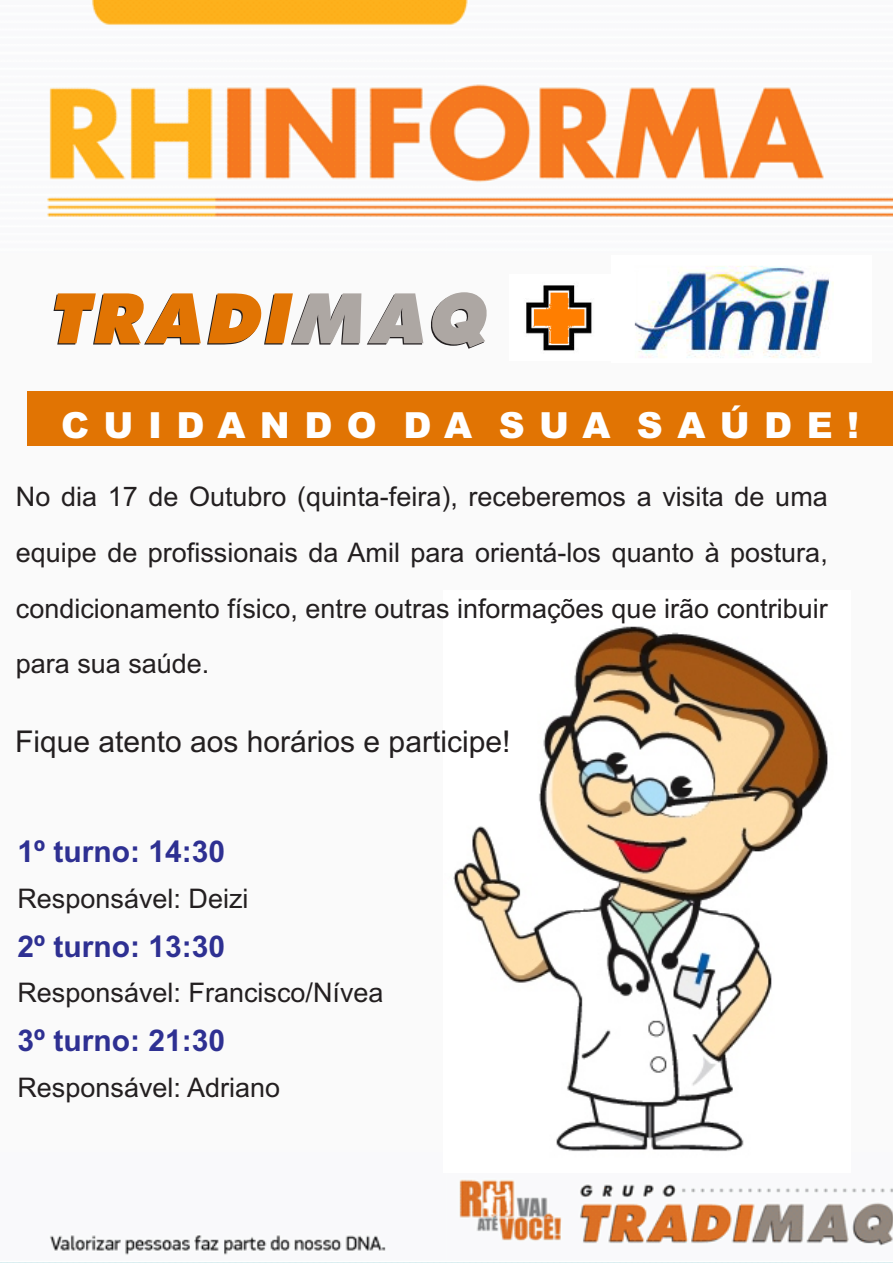
<style>
.page{position:relative;width:893px;height:1263px;background:#fff}
.page>*{position:absolute;margin:0;border:0;box-sizing:border-box;transform-origin:0 0}
.t1{font:900 36px "Arial";letter-spacing:.4em;color:#fff}
.t2{font:700 30px "Arial";color:#2e3092}
.t3{font:30px "Arial";color:#231f20}
.t4{font:27px/55.5px "Arial";color:#231f20;text-align:justify}
</style>
<div class="page">
<img style="left:0;top:0;width:893px;height:1263px">
<div style="left:0;top:253px;width:893px;height:898px;background:#fafafa"></div>
<img style="left:634px;top:266px;width:195px;height:92px">
<svg style="left:54px;top:292px;width:433px;height:57px"></svg>
<img style="left:526px;top:285px;width:66px;height:66px">
<div style="left:28px;top:391px;width:865px;height:54px;background:#e17403"></div>
<img style="left:444px;top:626px;width:406px;height:546px">
<h1 class="t1" style="left:61px;top:412px;width:799px">CUIDANDO DA SUA SAÚDE!</h1>
<p class="t4" style="left:16px;top:472px;width:813px">No dia 17 de Outubro (quinta-feira), receberemos a visita de uma equipe de profissionais da Amil para orientá-los quanto à postura, condicionamento físico, entre outras informações que irão contribuir para sua saúde.</p>
<p class="t3" style="left:15px;top:731px;width:497px">Fique atento aos horários e participe!</p>
<p class="t2" style="left:17px;top:840px;width:209px">1º turno: 14:30</p>
<p class="t4" style="left:17px;top:873px;width:233px">Responsável: Deizi</p>
<p class="t2" style="left:17px;top:935px;width:209px">2º turno: 13:30</p>
<p class="t4" style="left:17px;top:967px;width:368px">Responsável: Francisco/Nívea</p>
<p class="t2" style="left:17px;top:1029px;width:209px">3º turno: 21:30</p>
<p class="t4" style="left:17px;top:1062px;width:264px">Responsável: Adriano</p>
</div>
